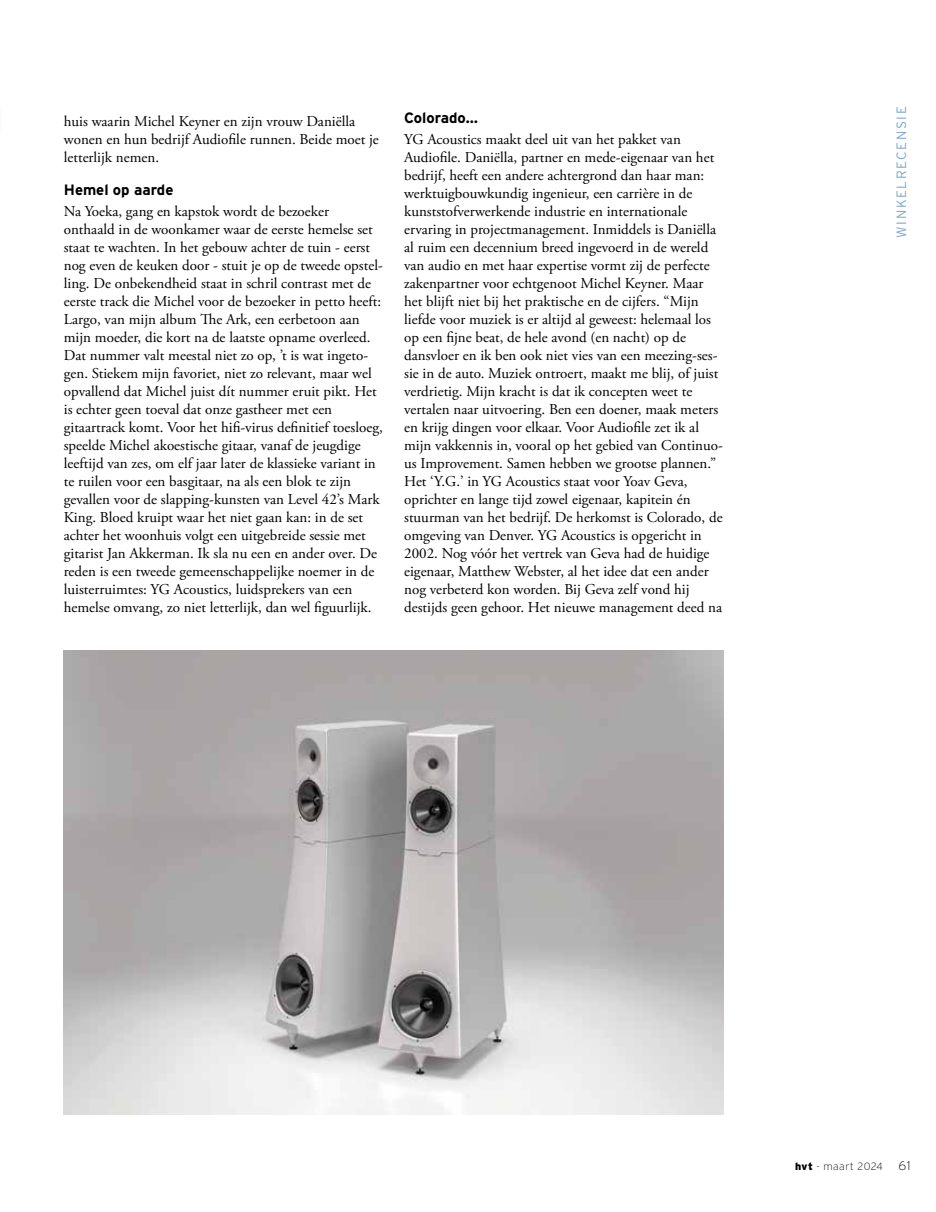
<style>
.page{position:relative;width:936px;height:1212px;background:#fff}
.page>*{position:absolute;margin:0;border:0;box-sizing:border-box;transform-origin:0 0}
.t1{font:15px/18px "Adobe Garamond Pro";color:#000}
.t2{font:700 15px "Interstate";color:#000}
.t3{font:300 13.5px "Interstate";letter-spacing:.12em;color:#7ca6cc}
.t4{font:200 10.5px "Interstate";letter-spacing:.05em;color:#000}
.s1{font-weight:900}
.s2{font-size:12.75px}
</style>
<div class="page">
<img style="left:64px;top:651px;width:659px;height:464px">
<p class="t1" style="left:64px;top:113px;width:316px">huis waarin Michel Keyner en zijn vrouw Daniëlla wonen en hun bedrijf Audiofile runnen. Beide moet je letterlijk nemen.</p>
<p class="t2" style="left:64px;top:181px;width:111px">Hemel op aarde</p>
<p class="t1" style="left:64px;top:203px;width:320px">Na Yoeka, gang en kapstok wordt de bezoeker onthaald in de woonkamer waar de eerste hemelse set staat te wachten. In het gebouw achter de tuin - eerst nog even de keuken door - stuit je op de tweede opstel&shy;ling. De onbekendheid staat in schril contrast met de eerste track die Michel voor de bezoeker in petto heeft:<br>Largo, van mijn album The Ark, een eerbetoon aan mijn moeder, die kort na de laatste opname overleed.<br>Dat nummer valt meestal niet zo op, ’t is wat ingeto&shy;gen. Stiekem mijn favoriet, niet zo relevant, maar wel opvallend dat Michel juist dít nummer eruit pikt. Het is echter geen toeval dat onze gastheer met een gitaartrack komt. Voor het hifi-virus definitief toesloeg, speelde Michel akoestische gitaar, vanaf de jeugdige leeftijd van zes, om elf jaar later de klassieke variant in te ruilen voor een basgitaar, na als een blok te zijn gevallen voor de slapping-kunsten van Level 42’s Mark King. Bloed kruipt waar het niet gaan kan: in de set achter het woonhuis volgt een uitgebreide sessie met gitarist Jan Akkerman. Ik sla nu een en ander over. De reden is een tweede gemeenschappelijke noemer in de luisterruimtes: YG Acoustics, luidsprekers van een hemelse omvang, zo niet letterlijk, dan wel figuurlijk.</p>
<p class="t2" style="left:404px;top:109px;width:75px">Colorado…</p>
<p class="t1" style="left:404px;top:131px;width:320px">YG Acoustics maakt deel uit van het pakket van Audiofile. Daniëlla, partner en mede-eigenaar van het bedrijf, heeft een andere achtergrond dan haar man: werktuigbouwkundig ingenieur, een carrière in de kunststofverwerkende industrie en internationale ervaring in projectmanagement. Inmiddels is Daniëlla al ruim een decennium breed ingevoerd in de wereld van audio en met haar expertise vormt zij de perfecte zakenpartner voor echtgenoot Michel Keyner. Maar het blijft niet bij het praktische en de cijfers. “Mijn liefde voor muziek is er altijd al geweest: helemaal los op een fijne beat, de hele avond (en nacht) op de dansvloer en ik ben ook niet vies van een meezing-ses&shy;sie in de auto. Muziek ontroert, maakt me blij, of juist verdrietig. Mijn kracht is dat ik concepten weet te vertalen naar uitvoering. Ben een doener, maak meters en krijg dingen voor elkaar. Voor Audiofile zet ik al mijn vakkennis in, vooral op het gebied van Continuo&shy;us Improvement. Samen hebben we grootse plannen.” Het ‘Y.G.’ in YG Acoustics staat voor Yoav Geva, oprichter en lange tijd zowel eigenaar, kapitein én stuurman van het bedrijf. De herkomst is Colorado, de omgeving van Denver. YG Acoustics is opgericht in 2002. Nog vóór het vertrek van Geva had de huidige eigenaar, Matthew Webster, al het idee dat een ander nog verbeterd kon worden. Bij Geva zelf vond hij destijds geen gehoor. Het nieuwe management deed na</p>
<p class="t3" style="left:893px;top:238px;width:133px;rotate:-90deg">WINKELRECENSIE</p>
<p class="t4" style="left:795px;top:1160px;width:117px"><span class="s1">hvt</span> - maart 2024 <span class="s2">61</span></p>
</div>
